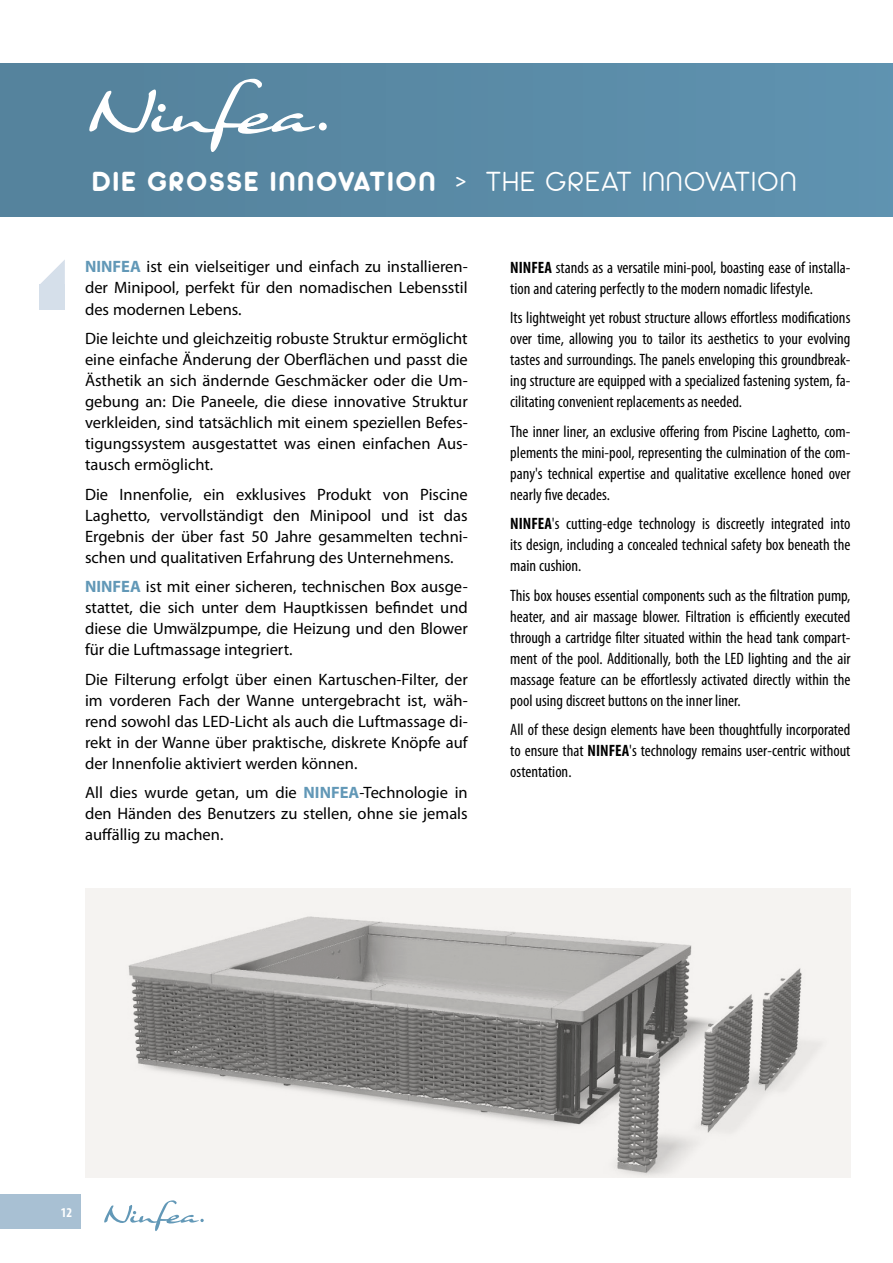
<style>
.page{position:relative;width:893px;height:1263px;background:#fff}
.page>*{position:absolute;margin:0;border:0;box-sizing:border-box;transform-origin:0 0}
.t1{font:30px "Arista 2.0 Alternate";letter-spacing:.075em;color:#fff}
.t2{font:condensed 16.5px/21px "Myriad Pro";color:#000;text-align:justify}
.t3{font:16.5px/21px "Myriad Pro";color:#000;text-align:justify}
.t4{font:700 condensed 13.5px "Myriad Pro";color:#fff}
.s1{font-weight:300}
.s2{font-weight:700;color:#6298b7}
.s3{font-weight:700}
</style>
<div class="page">
<div style="left:0;top:1195px;width:81px;height:34px;background:#a8c0d3"></div>
<svg style="left:104px;top:1200px;width:100px;height:31px"></svg>
<div style="left:0;top:64px;width:893px;height:153px;background:#5a8ba6"></div>
<svg style="left:40px;top:260px;width:25px;height:24px"></svg>
<div style="left:39px;top:284px;width:26px;height:26px;background:#d5dfea"></div>
<div style="left:85px;top:889px;width:765px;height:289px;background:#f5f3f1"></div>
<img style="left:128px;top:916px;width:691px;height:260px">
<svg style="left:89px;top:79px;width:226px;height:73px"></svg>
<div style="left:158px;top:104px;width:8px;height:8px;background:#fff;border-radius:50%"></div>
<div style="left:319px;top:123px;width:8px;height:7px;background:#fff;border-radius:50%"></div>
<h1 class="t1" style="left:92px;top:163px;width:705px">DIE GROSSE INNOVATION <span class="s1">&gt; THE GREAT INNOVATION</span></h1>
<p class="t3" style="left:85px;top:257px;width:384px"><span class="s2">NINFEA</span> ist ein vielseitiger und einfach zu installieren&shy;der Minipool, perfekt für den nomadischen Lebensstil des modernen Lebens.</p>
<p class="t3" style="left:85px;top:328px;width:384px">Die leichte und gleichzeitig robuste Struktur ermöglicht eine einfache Änderung der Oberflächen und passt die Ästhetik an sich ändernde Geschmäcker oder die Um&shy;gebung an: Die Paneele, die diese innovative Struktur verkleiden, sind tatsächlich mit einem speziellen Befes&shy;tigungssystem ausgestattet was einen einfachen Aus&shy;tausch ermöglicht.</p>
<p class="t3" style="left:85px;top:484px;width:384px">Die Innenfolie, ein exklusives Produkt von Piscine Laghetto, vervollständigt den Minipool und ist das Ergebnis der über fast 50 Jahre gesammelten techni&shy;schen und qualitativen Erfahrung des Unternehmens.</p>
<p class="t3" style="left:85px;top:576px;width:384px"><span class="s2">NINFEA</span> ist mit einer sicheren, technischen Box ausge&shy;stattet, die sich unter dem Hauptkissen befindet und diese die Umwälzpumpe, die Heizung und den Blower für die Luftmassage integriert.</p>
<p class="t3" style="left:85px;top:669px;width:384px">Die Filterung erfolgt über einen Kartuschen-Filter, der im vorderen Fach der Wanne untergebracht ist, wäh&shy;rend sowohl das LED-Licht als auch die Luftmassage di&shy;rekt in der Wanne über praktische, diskrete Knöpfe auf der Innenfolie aktiviert werden können.</p>
<p class="t3" style="left:85px;top:782px;width:384px">All dies wurde getan, um die <span class="s2">NINFEA</span>-Technologie in den Händen des Benutzers zu stellen, ohne sie jemals auffällig zu machen.</p>
<p class="t2" style="left:510px;top:257px;width:342px"><span class="s3">NINFEA</span> stands as a versatile mini-pool, boasting ease of installa&shy;tion and catering perfectly to the modern nomadic lifestyle.</p>
<p class="t2" style="left:510px;top:307px;width:342px">Its lightweight yet robust structure allows effortless modifications over time, allowing you to tailor its aesthetics to your evolving tastes and surroundings. The panels enveloping this groundbreak&shy;ing structure are equipped with a specialized fastening system, fa&shy;cilitating convenient replacements as needed.</p>
<p class="t2" style="left:510px;top:421px;width:342px">The inner liner, an exclusive offering from Piscine Laghetto, com&shy;plements the mini-pool, representing the culmination of the com&shy;pany's technical expertise and qualitative excellence honed over nearly five decades.</p>
<p class="t2" style="left:510px;top:513px;width:342px"><span class="s3">NINFEA</span>'s cutting-edge technology is discreetly integrated into its design, including a concealed technical safety box beneath the main cushion.</p>
<p class="t2" style="left:510px;top:585px;width:342px">This box houses essential components such as the filtration pump, heater, and air massage blower. Filtration is efficiently executed through a cartridge filter situated within the head tank compart&shy;ment of the pool. Additionally, both the LED lighting and the air massage feature can be effortlessly activated directly within the pool using discreet buttons on the inner liner.</p>
<p class="t2" style="left:510px;top:719px;width:342px">All of these design elements have been thoughtfully incorporated to ensure that <span class="s3">NINFEA</span>'s technology remains user-centric without ostentation.</p>
<p class="t4" style="left:61px;top:1205px;width:13px">12</p>
</div>
